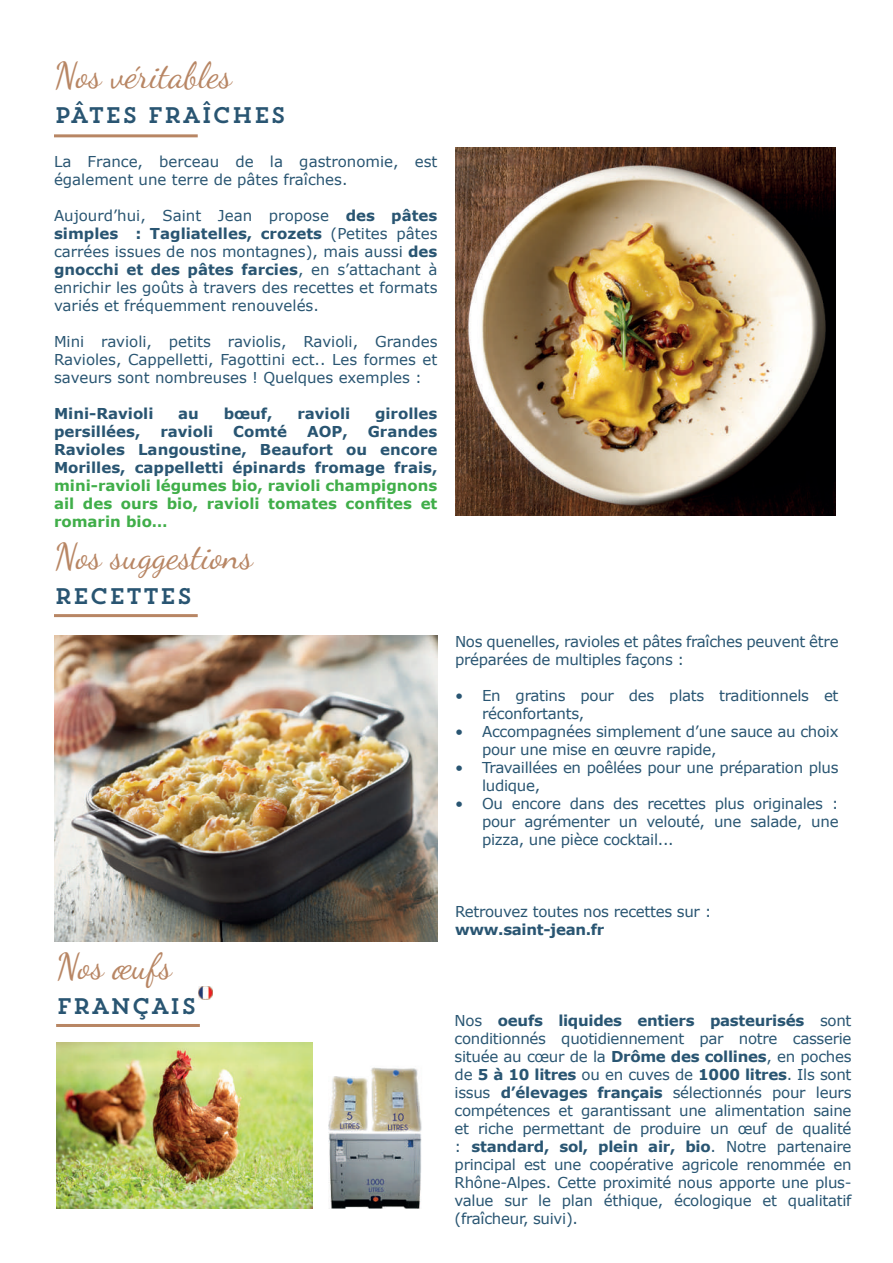
<style>
.page{position:relative;width:893px;height:1263px;background:#fff}
.page>*{position:absolute;margin:0;border:0;box-sizing:border-box;transform-origin:0 0}
.t1{font:36px "Dancing Script";color:#b88664}
.t2{font:22.5px "Trend Slab One";color:#295572}
.t3{font:15px/18px "Verdana";letter-spacing:-.02em;color:#295572;text-align:justify}
.t4{font:700 15px/18px "Verdana";color:#295572;text-align:justify}
.t5{font:700 15px/18px "Verdana";color:#40ae49;text-align:justify}
.t6{font:15px/18px "Verdana";color:#295572}
.t7{font:700 15px "Verdana";letter-spacing:-.02em;color:#295572}
.s1{font-weight:700}
</style>
<div class="page">
<hr style="left:54px;top:134px;width:144px;height:3px;background:#b88664">
<img style="left:455px;top:148px;width:380px;height:368px">
<img style="left:54px;top:635px;width:383px;height:306px">
<hr style="left:54px;top:614px;width:144px;height:3px;background:#b88664">
<hr style="left:56px;top:1024px;width:144px;height:3px;background:#b88664">
<img style="left:57px;top:1042px;width:256px;height:167px">
<svg style="left:199px;top:986px;width:13px;height:13px"></svg>
<img style="left:329px;top:1076px;width:39px;height:55px">
<img style="left:371px;top:1067px;width:51px;height:65px">
<img style="left:329px;top:1132px;width:92px;height:77px">
<h1 class="t1" style="left:54px;top:54px;width:179px">Nos véritables</h1>
<h2 class="t2" style="left:54px;top:101px;width:234px">PÂTES FRAÎCHES</h2>
<p class="t6" style="left:54px;top:152px;width:385px">La France, berceau de la gastronomie, est également une terre de pâtes fraîches.</p>
<p class="t3" style="left:54px;top:206px;width:385px">Aujourd’hui, Saint Jean propose <span class="s1">des pâtes simples : Tagliatelles, crozets</span> (Petites pâtes carrées issues de nos montagnes), mais aussi <span class="s1">des gnocchi et des pâtes farcies</span>, en s’attachant à enrichir les goûts à travers des recettes et formats variés et fréquemment renouvelés.</p>
<p class="t3" style="left:54px;top:332px;width:385px">Mini ravioli, petits raviolis, Ravioli, Grandes Ravioles, Cappelletti, Fagottini ect.. Les formes et saveurs sont nombreuses ! Quelques exemples :</p>
<p class="t4" style="left:54px;top:404px;width:101px">Mini-Ravioli</p>
<p class="t4" style="left:178px;top:404px;width:22px">au</p>
<p class="t4" style="left:224px;top:404px;width:50px">bœuf,</p>
<p class="t4" style="left:297px;top:404px;width:54px">ravioli</p>
<p class="t4" style="left:375px;top:404px;width:64px">girolles</p>
<p class="t4" style="left:54px;top:422px;width:88px">persillées,</p>
<p class="t4" style="left:160px;top:422px;width:54px">ravioli</p>
<p class="t4" style="left:233px;top:422px;width:55px">Comté</p>
<p class="t4" style="left:307px;top:422px;width:42px">AOP,</p>
<p class="t4" style="left:54px;top:422px;width:385px;text-indent:314px">Grandes Ravioles Langoustine, Beaufort ou encore Morilles, cappelletti épinards fromage frais,</p>
<p class="t5" style="left:54px;top:476px;width:385px">mini-ravioli légumes bio, ravioli champignons ail des ours bio, ravioli tomates confites et romarin bio…</p>
<h1 class="t1" style="left:54px;top:535px;width:200px">Nos suggestions</h1>
<h2 class="t2" style="left:54px;top:582px;width:140px">RECETTES</h2>
<p class="t3" style="left:455px;top:632px;width:385px">Nos quenelles, ravioles et pâtes fraîches peuvent être préparées de multiples façons :</p>
<p class="t3" style="left:482px;top:686px;width:358px;text-indent:-27px">• En gratins pour des plats traditionnels et réconfortants,</p>
<p class="t3" style="left:482px;top:722px;width:358px;text-indent:-27px">• Accompagnées simplement d’une sauce au choix pour une mise en œuvre rapide,</p>
<p class="t3" style="left:482px;top:758px;width:358px;text-indent:-27px">• Travaillées en poêlées pour une préparation plus ludique,</p>
<p class="t3" style="left:482px;top:794px;width:358px;text-indent:-27px">• Ou encore dans des recettes plus originales : pour agrémenter un velouté, une salade, une pizza, une pièce cocktail...</p>
<h1 class="t1" style="left:56px;top:945px;width:117px">Nos œufs</h1>
<h2 class="t2" style="left:56px;top:992px;width:142px">FRANÇAIS</h2>
<p class="t3" style="left:455px;top:902px;width:258px">Retrouvez toutes nos recettes sur :</p>
<p class="t7" style="left:455px;top:918px;width:151px">www.saint-jean.fr</p>
<p class="t3" style="left:455px;top:1012px;width:398px">Nos <span class="s1">oeufs liquides entiers pasteurisés</span> sont conditionnés quotidiennement par notre casserie située au cœur de la <span class="s1">Drôme des collines</span>, en poches de <span class="s1">5 à 10 litres</span> ou en cuves de <span class="s1">1000 litres</span>. Ils sont issus <span class="s1">d’élevages français</span> sélectionnés pour leurs compétences et garantissant une alimentation saine et riche permettant de produire un œuf de qualité : <span class="s1">standard, sol, plein air, bio</span>. Notre partenaire principal est une coopérative agricole renommée en Rhône-Alpes. Cette proximité nous apporte une plus&shy;value sur le plan éthique, écologique et qualitatif (fraîcheur, suivi).</p>
</div>
